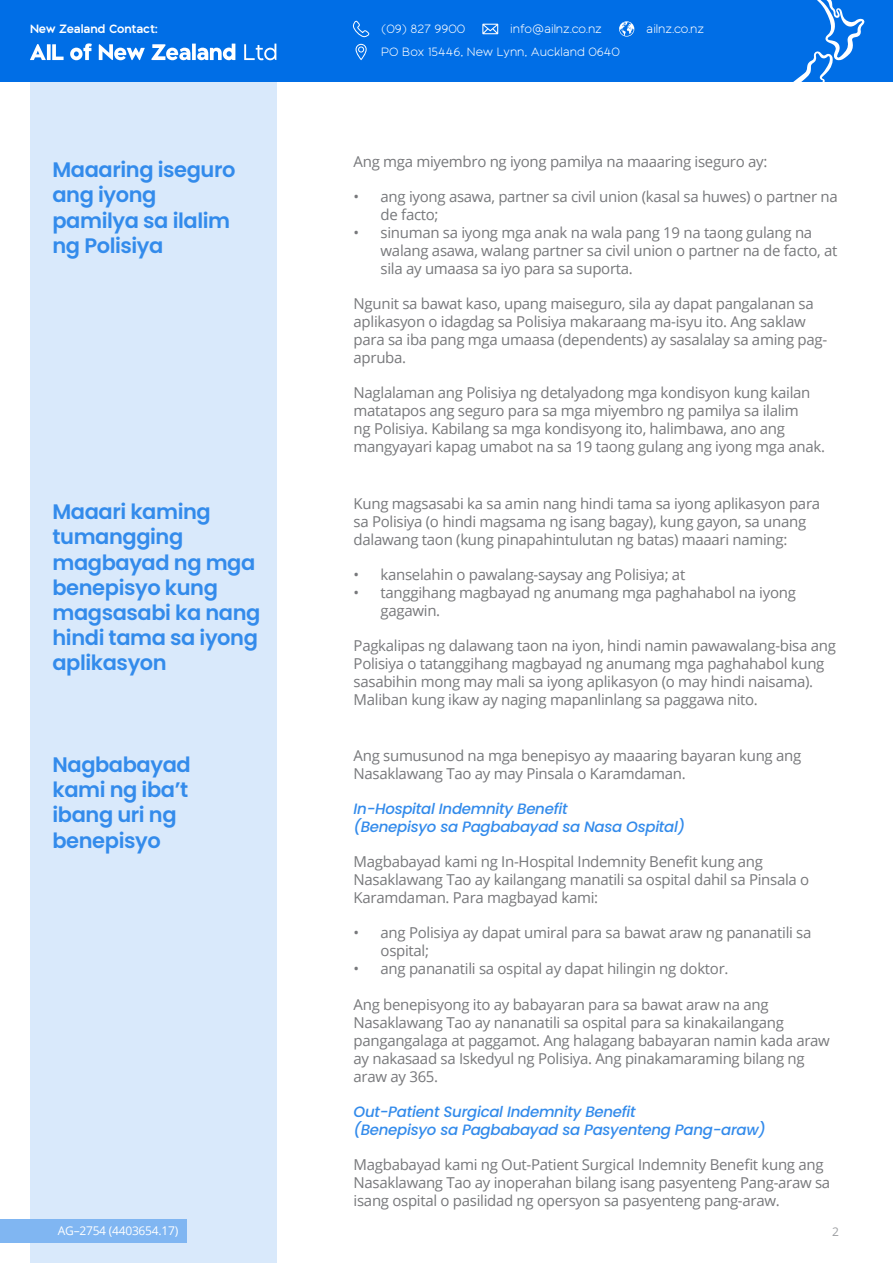
<style>
.page{position:relative;width:893px;height:1263px;background:#fff}
.page>*{position:absolute;margin:0;border:0;box-sizing:border-box;transform-origin:0 0}
.t1{font:600 21px/25.2px "Poppins";letter-spacing:-.02em;color:#338beb}
.t2{font:15px/18px "Open Sans";letter-spacing:-.02em;color:#77787b}
.t3{font:italic 500 15px/18px "Poppins";letter-spacing:-.02em;color:#338beb}
.t4{font:300 12.3px "Black Sans";letter-spacing:-.01em;color:#fff}
.t5{font:600 12.3px "Black Sans";letter-spacing:-.01em;color:#fff}
.t6{font:12px "Open Sans";letter-spacing:-.02em;color:#fff}
.t7{font:12px "Open Sans";color:#9d9fa2}
</style>
<div class="page">
<div style="left:30px;top:81px;width:246px;height:1182px;background:#d9e9fb"></div>
<div style="left:0;top:0;width:893px;height:81px;background:#006ee6"></div>
<svg style="left:777px;top:0;width:88px;height:82px"></svg>
<svg style="left:356px;top:44px;width:11px;height:16px"></svg>
<svg style="left:30px;top:44px;width:16px;height:16px"></svg>
<svg style="left:47px;top:44px;width:4px;height:16px"></svg>
<svg style="left:52px;top:44px;width:12px;height:16px"></svg>
<svg style="left:70px;top:43px;width:22px;height:17px"></svg>
<svg style="left:99px;top:44px;width:46px;height:16px"></svg>
<svg style="left:151px;top:44px;width:39px;height:16px"></svg>
<svg style="left:192px;top:44px;width:4px;height:16px"></svg>
<svg style="left:197px;top:44px;width:38px;height:16px"></svg>
<svg style="left:244px;top:44px;width:32px;height:16px"></svg>
<svg style="left:353px;top:20px;width:16px;height:18px"></svg>
<svg style="left:482px;top:24px;width:16px;height:10px"></svg>
<svg style="left:619px;top:21px;width:15px;height:16px"></svg>
<div style="left:0;top:1219px;width:187px;height:24px;background:#80b6f2"></div>
<p class="t5" style="left:30px;top:21px;width:130px">New Zealand Contact:</p>
<p class="t4" style="left:381px;top:21px;width:86px">(09) 827 9900</p>
<p class="t4" style="left:510px;top:21px;width:93px">info@ailnz.co.nz</p>
<p class="t4" style="left:646px;top:21px;width:60px">ailnz.co.nz</p>
<p class="t4" style="left:381px;top:45px;width:240px">PO Box 15446, New Lynn, Auckland 0640</p>
<h1 class="t1" style="left:52px;top:157px;width:184px">Maaaring iseguro ang iyong pamilya sa ilalim ng Polisiya</h1>
<p class="t2" style="left:354px;top:152px;width:415px">Ang mga miyembro ng iyong pamilya na maaaring iseguro ay:</p>
<p class="t2" style="left:381px;top:187px;width:459px;text-indent:-27px">• ang iyong asawa, partner sa civil union (kasal sa huwes) o partner na de facto;</p>
<p class="t2" style="left:381px;top:223px;width:458px;text-indent:-27px">• sinuman sa iyong mga anak na wala pang 19 na taong gulang na walang asawa, walang partner sa civil union o partner na de facto, at sila ay umaasa sa iyo para sa suporta.</p>
<p class="t2" style="left:354px;top:294px;width:475px">Ngunit sa bawat kaso, upang maiseguro, sila ay dapat pangalanan sa aplikasyon o idagdag sa Polisiya makaraang ma-isyu ito. Ang saklaw para sa iba pang mga umaasa (dependents) ay sasalalay sa aming pag&shy;apruba.</p>
<p class="t2" style="left:354px;top:383px;width:473px">Naglalaman ang Polisiya ng detalyadong mga kondisyon kung kailan matatapos ang seguro para sa mga miyembro ng pamilya sa ilalim<br>ng Polisiya. Kabilang sa mga kondisyong ito, halimbawa, ano ang mangyayari kapag umabot na sa 19 taong gulang ang iyong mga anak.</p>
<h1 class="t1" style="left:52px;top:499px;width:209px">Maaari kaming tumangging magbayad ng mga benepisyo kung magsasabi ka nang hindi tama sa iyong aplikasyon</h1>
<p class="t2" style="left:354px;top:494px;width:468px">Kung magsasabi ka sa amin nang hindi tama sa iyong aplikasyon para sa Polisiya (o hindi magsama ng isang bagay), kung gayon, sa unang dalawang taon (kung pinapahintulutan ng batas) maaari naming:</p>
<p class="t2" style="left:354px;top:565px;width:333px">• kanselahin o pawalang-saysay ang Polisiya; at</p>
<p class="t2" style="left:381px;top:583px;width:417px;text-indent:-27px">• tanggihang magbayad ng anumang mga paghahabol na iyong gagawin.</p>
<p class="t2" style="left:354px;top:636px;width:484px">Pagkalipas ng dalawang taon na iyon, hindi namin pawawalang-bisa ang Polisiya o tatanggihang magbayad ng anumang mga paghahabol kung sasabihin mong may mali sa iyong aplikasyon (o may hindi naisama).<br>Maliban kung ikaw ay naging mapanlinlang sa paggawa nito.</p>
<h1 class="t1" style="left:52px;top:752px;width:140px">Nagbabayad kami ng iba’t ibang uri ng benepisyo</h1>
<p class="t2" style="left:354px;top:747px;width:449px">Ang sumusunod na mga benepisyo ay maaaring bayaran kung ang<br>Nasaklawang Tao ay may Pinsala o Karamdaman.</p>
<p class="t3" style="left:354px;top:800px;width:333px">In-Hospital Indemnity Benefit<br>(Benepisyo sa Pagbabayad sa Nasa Ospital)</p>
<p class="t2" style="left:354px;top:853px;width:457px">Magbabayad kami ng In-Hospital Indemnity Benefit kung ang<br>Nasaklawang Tao ay kailangang manatili sa ospital dahil sa Pinsala o<br>Karamdaman. Para magbayad kami:</p>
<p class="t2" style="left:381px;top:924px;width:432px;text-indent:-27px">• ang Polisiya ay dapat umiral para sa bawat araw ng pananatili sa ospital;</p>
<p class="t2" style="left:354px;top:960px;width:376px">• ang pananatili sa ospital ay dapat hilingin ng doktor.</p>
<p class="t2" style="left:354px;top:995px;width:478px">Ang benepisyong ito ay babayaran para sa bawat araw na ang Nasaklawang Tao ay nananatili sa ospital para sa kinakailangang pangangalaga at paggamot. Ang halagang babayaran namin kada araw ay nakasaad sa Iskedyul ng Polisiya. Ang pinakamaraming bilang ng araw ay 365.</p>
<p class="t3" style="left:354px;top:1102px;width:414px">Out-Patient Surgical Indemnity Benefit<br>(Benepisyo sa Pagbabayad sa Pasyenteng Pang-araw)</p>
<p class="t2" style="left:354px;top:1155px;width:478px">Magbabayad kami ng Out-Patient Surgical Indemnity Benefit kung ang<br>Nasaklawang Tao ay inoperahan bilang isang pasyenteng Pang-araw sa isang ospital o pasilidad ng opersyon sa pasyenteng pang-araw.</p>
<p class="t6" style="left:58px;top:1223px;width:122px">AG–2754 (4403654.17)</p>
<p class="t7" style="left:832px;top:1223px;width:8px">2</p>
</div>
